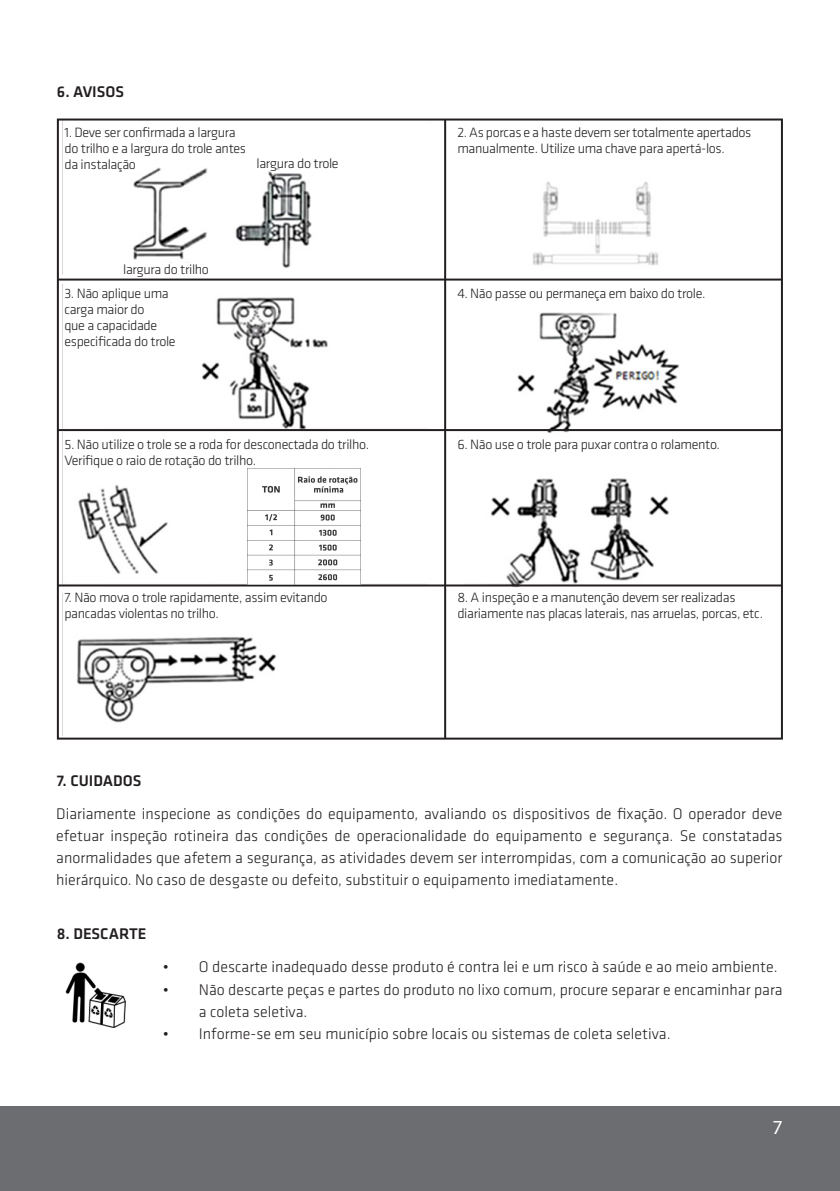
<style>
.page{position:relative;width:840px;height:1191px;background:#fff}
.page>*{position:absolute;margin:0;border:0;box-sizing:border-box;transform-origin:0 0}
.t1{font:20px "Myriad Pro";color:#fff}
.texto{font:300 16px/22px "Klavika";color:#231f20}
.texto-2{font:500 16px "Klavika";color:#231f20}
.texto-3{font:300 14px/16px "Klavika";letter-spacing:-.025em;color:#231f20}
</style>
<div class="page">
<div style="left:0;top:1106px;width:839px;height:85px;background:#6c6d70"></div>
<img style="left:65px;top:962px;width:61px;height:65px">
<img style="left:63px;top:121px;width:716px;height:614px">
<hr style="left:58px;top:278px;width:723px;height:2px;background:#231f20">
<hr style="left:58px;top:429px;width:723px;height:2px;background:#231f20">
<hr style="left:58px;top:584px;width:723px;height:2px;background:#231f20">
<hr style="left:444px;top:119px;width:2px;height:619px;background:#231f20">
<img style="left:247px;top:469px;width:113px;height:115px">
<p class="texto-2" style="left:57px;top:83px;width:69px">6. AVISOS</p>
<p class="texto-3" style="left:64px;top:125px;width:183px">1. Deve ser confirmada a largura do trilho e a largura do trole antes da instalação</p>
<p class="texto-3" style="left:256px;top:155px;width:84px">largura do trole</p>
<p class="texto-3" style="left:123px;top:261px;width:87px">largura do trilho</p>
<p class="texto-3" style="left:457px;top:125px;width:295px">2. As porcas e a haste devem ser totalmente apertados manualmente. Utilize uma chave para apertá-los.</p>
<p class="texto-3" style="left:64px;top:286px;width:113px">3. Não aplique uma carga maior do<br>que a capacidade especificada do trole</p>
<p class="texto-3" style="left:457px;top:286px;width:250px">4. Não passe ou permaneça em baixo do trole.</p>
<p class="texto-3" style="left:64px;top:436px;width:306px">5. Não utilize o trole se a roda for desconectada do trilho.<br>Verifique o raio de rotação do trilho.</p>
<p class="texto-3" style="left:457px;top:436px;width:264px">6. Não use o trole para puxar contra o rolamento.</p>
<p class="texto-3" style="left:64px;top:589px;width:264px">7. Não mova o trole rapidamente, assim evitando pancadas violentas no trilho.</p>
<p class="texto-3" style="left:457px;top:589px;width:307px">8. A inspeção e a manutenção devem ser realizadas diariamente nas placas laterais, nas arruelas, porcas, etc.</p>
<p class="texto-2" style="left:57px;top:772px;width:86px">7. CUIDADOS</p>
<p class="texto" style="left:56px;top:803px;width:727px;text-align:justify">Diariamente inspecione as condições do equipamento, avaliando os dispositivos de fixação. O operador deve efetuar inspeção rotineira das condições de operacionalidade do equipamento e segurança. Se constatadas anormalidades que afetem a segurança, as atividades devem ser interrompidas, com a comunicação ao superior hierárquico. No caso de desgaste ou defeito, substituir o equipamento imediatamente.</p>
<p class="texto-2" style="left:57px;top:925px;width:91px">8. DESCARTE</p>
<p class="texto" style="left:163px;top:956px;width:616px">• O descarte inadequado desse produto é contra lei e um risco à saúde e ao meio ambiente.</p>
<p class="texto" style="left:199px;top:978px;width:585px;text-indent:-36px">• Não descarte peças e partes do produto no lixo comum, procure separar e encaminhar para a coleta seletiva.</p>
<p class="texto" style="left:163px;top:1022px;width:509px">• Informe-se em seu município sobre locais ou sistemas de coleta seletiva.</p>
<p class="t1" style="left:772px;top:1115px;width:12px">7</p>
</div>
